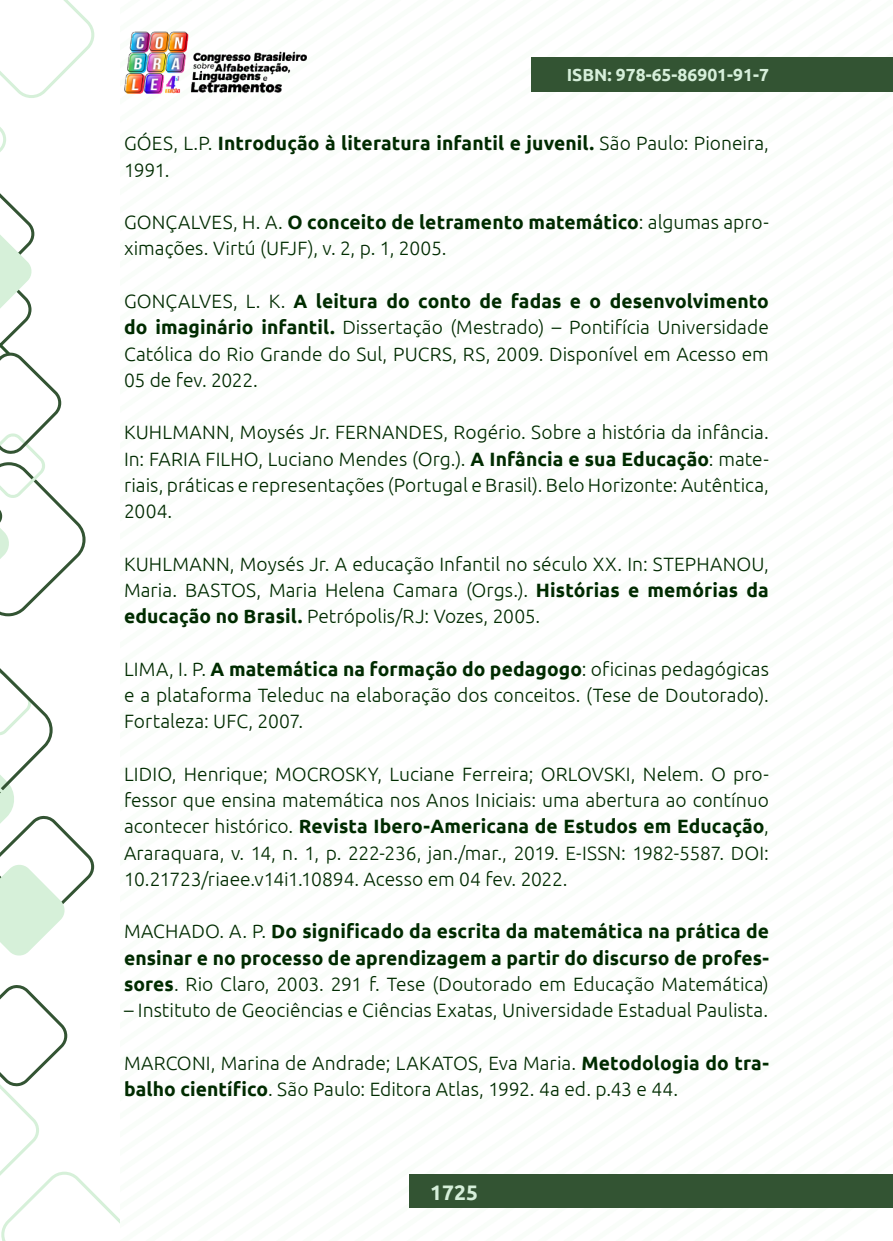
<style>
.page{position:relative;width:893px;height:1241px;background:#fff}
.page>*{position:absolute;margin:0;border:0;box-sizing:border-box;transform-origin:0 0}
.t1{font:700 21px "Ubuntu";color:#d6efda}
._16_REFERENCIAS{font:300 19.25px/26.2px "Ubuntu";color:#002b00;text-align:justify}
._16_REFERENCIAS-2{font:700 19.25px/26.2px "Ubuntu";letter-spacing:.005em;color:#002b00}
.t2{font:700 17.5px "Ubuntu";color:#d6efda}
.s1{font-weight:300}
.s2{font-weight:700}
</style>
<div class="page">
<div style="left:410px;top:1174px;width:483px;height:33px;background:#335433"></div>
<img style="left:124px;top:31px;width:182px;height:62px">
<div style="left:532px;top:57px;width:361px;height:35px;background:#335433"></div>
<svg style="left:0;top:985px;width:119px;height:255px"></svg>
<svg style="left:0;top:0;width:94px;height:616px"></svg>
<svg style="left:0;top:668px;width:94px;height:288px"></svg>
<p class="t2" style="left:567px;top:64px;width:204px">ISBN: 978-65-86901-91-7</p>
<p class="_16_REFERENCIAS-2" style="left:124px;top:130px;width:646px"><span class="s1">GÓES, L.P.</span> Introdução à literatura infantil e juvenil. <span class="s1">São Paulo: Pioneira,<br>1991.</span></p>
<p class="_16_REFERENCIAS" style="left:124px;top:209px;width:646px">GONÇALVES, H. A. <span class="s2">O conceito de letramento matemático</span>: algumas apro&shy;ximações. Virtú (UFJF), v. 2, p. 1, 2005.</p>
<p class="_16_REFERENCIAS" style="left:124px;top:287px;width:646px">GONÇALVES, L. K. <span class="s2">A leitura do conto de fadas e o desenvolvimento do imaginário infantil.</span> Dissertação (Mestrado) – Pontifícia Universidade Católica do Rio Grande do Sul, PUCRS, RS, 2009. Disponível em Acesso em 05 de fev. 2022.</p>
<p class="_16_REFERENCIAS" style="left:124px;top:419px;width:646px">KUHLMANN, Moysés Jr. FERNANDES, Rogério. Sobre a história da infância.<br>In: FARIA FILHO, Luciano Mendes (Org.). <span class="s2">A Infância e sua Educação</span>: mate&shy;riais, práticas e representações (Portugal e Brasil). Belo Horizonte: Autêntica, 2004.</p>
<p class="_16_REFERENCIAS" style="left:124px;top:550px;width:646px">KUHLMANN, Moysés Jr. A educação Infantil no século XX. In: STEPHANOU, Maria. BASTOS, Maria Helena Camara (Orgs.). <span class="s2">Histórias e memórias da educação no Brasil.</span> Petrópolis/RJ: Vozes, 2005.</p>
<p class="_16_REFERENCIAS" style="left:124px;top:655px;width:646px">LIMA, I. P. <span class="s2">A matemática na formação do pedagogo</span>: oficinas pedagógicas e a plataforma Teleduc na elaboração dos conceitos. (Tese de Doutorado).<br>Fortaleza: UFC, 2007.</p>
<p class="_16_REFERENCIAS" style="left:124px;top:760px;width:646px">LIDIO, Henrique; MOCROSKY, Luciane Ferreira; ORLOVSKI, Nelem. O pro&shy;fessor que ensina matemática nos Anos Iniciais: uma abertura ao contínuo acontecer histórico. <span class="s2">Revista Ibero-Americana de Estudos em Educação</span>, Araraquara, v. 14, n. 1, p. 222-236, jan./mar., 2019. E-ISSN: 1982-5587. DOI:<br>10.21723/riaee.v14i1.10894. Acesso em 04 fev. 2022.</p>
<p class="_16_REFERENCIAS-2" style="left:124px;top:918px;width:646px;text-align:justify"><span class="s1">MACHADO. A. P.</span> Do significado da escrita da matemática na prática de ensinar e no processo de aprendizagem a partir do discurso de profes&shy;sores<span class="s1">. Rio Claro, 2003. 291 f. Tese (Doutorado em Educação Matemática)</span></p>
<p class="_16_REFERENCIAS" style="left:124px;top:996px;width:646px">– Instituto de Geociências e Ciências Exatas, Universidade Estadual Paulista.</p>
<p class="_16_REFERENCIAS" style="left:124px;top:1049px;width:646px">MARCONI, Marina de Andrade; LAKATOS, Eva Maria. <span class="s2">Metodologia do tra&shy;balho científico</span>. São Paulo: Editora Atlas, 1992. 4a ed. p.43 e 44.</p>
<p class="t1" style="left:430px;top:1178px;width:49px">1725</p>
</div>
